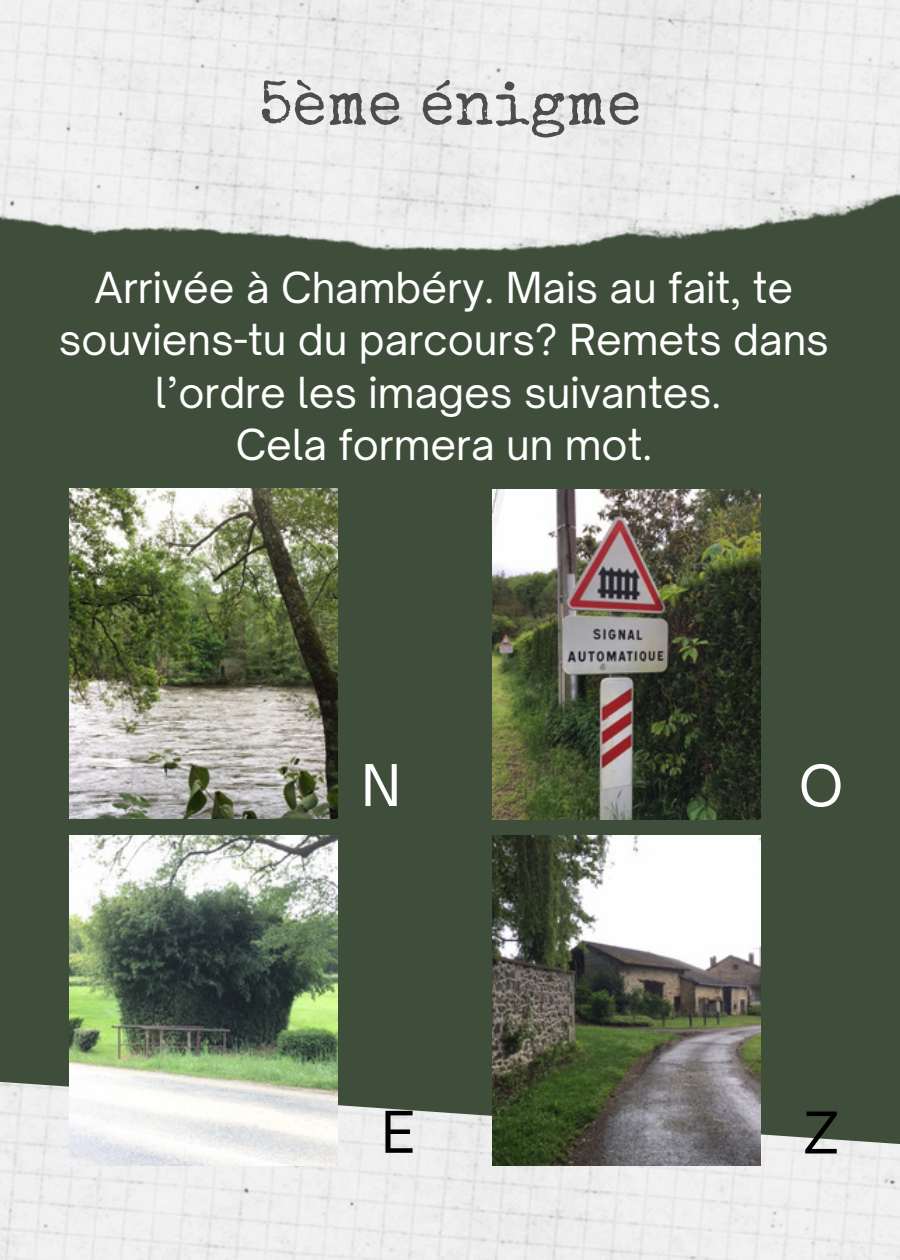
<style>
.page{position:relative;width:900px;height:1260px;background:#3e4e3b}
.page>*{position:absolute;margin:0;border:0;box-sizing:border-box;transform-origin:0 0}
.t1{font:62.5px "Special Elite";color:#4d4d4d}
.t2{font:55px "Open Sauce One";color:#fff}
.t3{font:55px "Open Sauce One";color:#000}
.t4{font:41px/52.5px "Open Sauce One";color:#fff;text-align:center}
</style>
<div class="page">
<img style="left:0;top:0;width:900px;height:251px">
<img style="left:0;top:1079px;width:900px;height:181px">
<img style="left:69px;top:489px;width:269px;height:330px">
<img style="left:492px;top:489px;width:268px;height:330px">
<img style="left:69px;top:836px;width:269px;height:330px">
<img style="left:492px;top:836px;width:268px;height:330px">
<h1 class="t1" style="left:259px;top:80px;width:384px">5ème énigme</h1>
<p class="t4" style="left:59px;top:261px;width:772px">Arrivée à Chambéry. Mais au fait, te souviens-tu du parcours? Remets dans l’ordre les images suivantes.</p>
<p class="t4" style="left:236px;top:419px;width:418px">Cela formera un mot.</p>
<p class="t2" style="left:361px;top:751px;width:41px">N</p>
<p class="t2" style="left:799px;top:751px;width:46px">O</p>
<p class="t3" style="left:381px;top:1098px;width:35px">E</p>
<p class="t3" style="left:804px;top:1098px;width:36px">Z</p>
</div>
